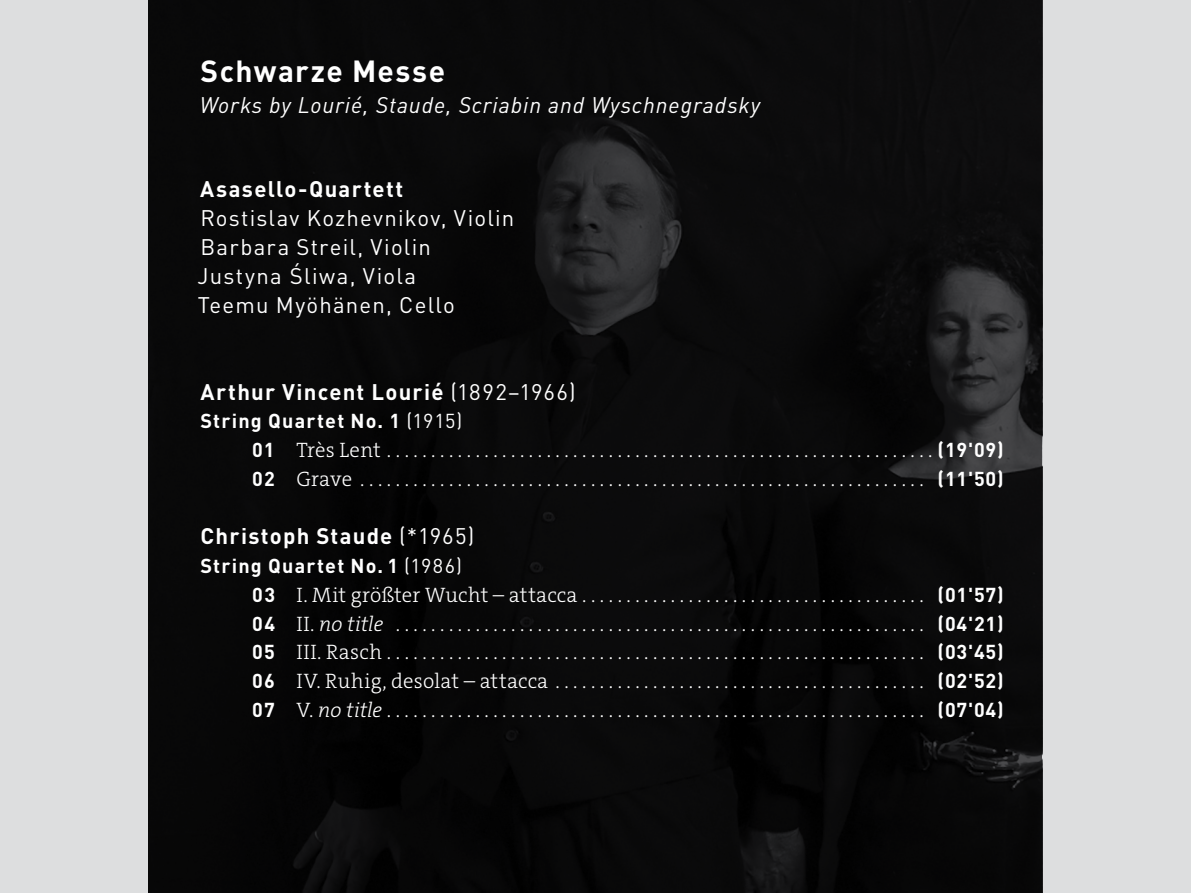
<style>
.page{position:relative;width:1191px;height:893px;background:#dddedf}
.page>*{position:absolute;margin:0;border:0;box-sizing:border-box;transform-origin:0 0}
.t1{font:700 30.15px "DINOT";letter-spacing:.05em;color:#fff}
.t2{font:22.35px/28.8px "DINOT";letter-spacing:.055em;color:#fff}
.t3{font:700 22.35px "DINOT";letter-spacing:.055em;color:#fff}
.t4{font:italic 22.35px "DINOT";letter-spacing:.04em;color:#fff}
.t5{font:300 21px/28.8px "The Serif E2 s";letter-spacing:.01em;color:#fff}
.t6{font:700 19.95px "DINOT";letter-spacing:.06em;color:#fff}
.s1{font-weight:400}
.s2{font-family:"DINOT";font-weight:700;font-size:19.95px}
.s3{font-style:italic}
</style>
<div class="page">
<div style="left:149px;top:0;width:893px;height:893px;background:#090909"></div>
<h1 class="t1" style="left:201px;top:51px;width:246px">Schwarze Messe</h1>
<p class="t4" style="left:200px;top:91px;width:562px">Works by Lourié, Staude, Scriabin and Wyschnegradsky</p>
<p class="t3" style="left:200px;top:175px;width:205px">Asasello-Quartett</p>
<p class="t2" style="left:198px;top:203px;width:318px">Rostislav Kozhevnikov, Violin<br>Barbara Streil, Violin<br>Justyna ´Sliwa, Viola<br>Teemu Myöhänen, Cello</p>
<p class="t3" style="left:200px;top:377px;width:376px">Arthur Vincent Lourié <span class="s1">(1892–1966)</span></p>
<p class="t6" style="left:200px;top:408px;width:263px">String Quartet No. 1 <span class="s1">(1915)</span></p>
<p class="t5" style="left:252px;top:436px;width:753px"><span class="s2">01</span> Très Lent . . . . . . . . . . . . . . . . . . . . . . . . . . . . . . . . . . . . . . . . . . . . . . . . . . . . . . . . . . . . . . <span class="s2">(19'09)<br>02</span> Grave . . . . . . . . . . . . . . . . . . . . . . . . . . . . . . . . . . . . . . . . . . . . . . . . . . . . . . . . . . . . . . . . <span class="s2">(11'50)</span></p>
<p class="t3" style="left:200px;top:521px;width:275px">Christoph Staude <span class="s1">(*1965)</span></p>
<p class="t6" style="left:200px;top:552px;width:263px">String Quartet No. 1 <span class="s1">(1986)</span></p>
<p class="t5" style="left:252px;top:580px;width:753px;text-align:justify"><span class="s2">03</span> I. Mit größter Wucht – attacca . . . . . . . . . . . . . . . . . . . . . . . . . . . . . . . . . . . . . . . <span class="s2">(01'57)<br>04</span> II. <span class="s3">no title</span> . . . . . . . . . . . . . . . . . . . . . . . . . . . . . . . . . . . . . . . . . . . . . . . . . . . . . . . . . . . . <span class="s2">(04'21)<br>05</span> III. Rasch . . . . . . . . . . . . . . . . . . . . . . . . . . . . . . . . . . . . . . . . . . . . . . . . . . . . . . . . . . . . . <span class="s2">(03'45)<br>06</span> IV. Ruhig, desolat – attacca . . . . . . . . . . . . . . . . . . . . . . . . . . . . . . . . . . . . . . . . . . <span class="s2">(02'52)<br>07</span> V. <span class="s3">no title</span> . . . . . . . . . . . . . . . . . . . . . . . . . . . . . . . . . . . . . . . . . . . . . . . . . . . . . . . . . . . . . <span class="s2">(07'04)</span></p>
</div>
